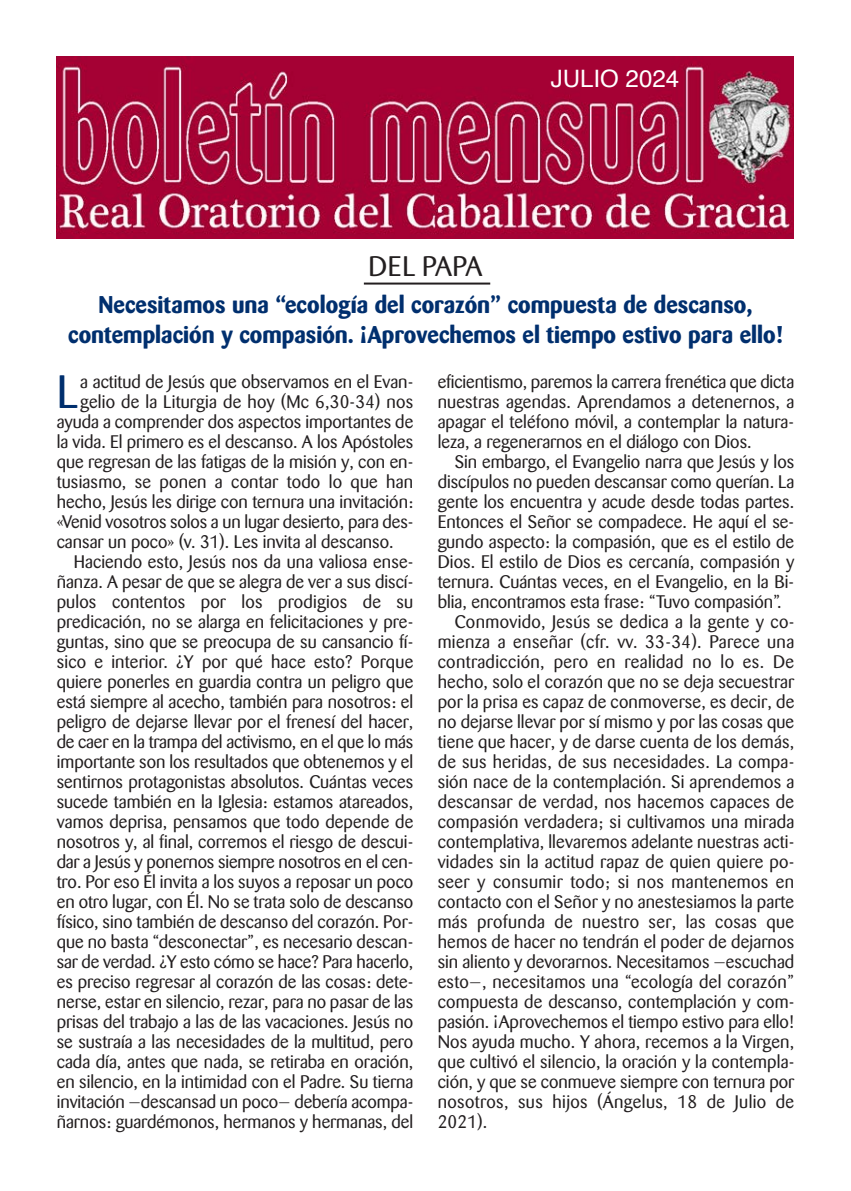
<style>
.page{position:relative;width:851px;height:1191px;background:#fff}
.page>*{position:absolute;margin:0;border:0;box-sizing:border-box;transform-origin:0 0}
.t1{font:46.2px "Barmeno";color:#002f6e}
.t2{font:28px "Barmeno";letter-spacing:.02em;color:#231f20}
.t3{font:700 24px "Barmeno";color:#002f6e}
.t4{font:24px "Helvetica";color:#fff}
.t5{font:18px/20px "Barmeno";color:#231f20;text-align:justify}
</style>
<div class="page">
<img style="left:57px;top:57px;width:736px;height:181px">
<hr style="left:364px;top:282px;width:126px;height:2px;background:#231f20">
<p class="t4" style="left:551px;top:68px;width:130px">JULIO 2024</p>
<p class="t2" style="left:368px;top:254px;width:115px">DEL PAPA</p>
<p class="t3" style="left:98px;top:295px;width:655px">Necesitamos una “ecología del corazón” compuesta de descanso,</p>
<p class="t3" style="left:68px;top:324px;width:715px">contemplación y compasión. ¡Aprovechemos el tiempo estivo para ello!</p>
<p class="t1" style="left:57px;top:373px;width:23px">L</p>
<p class="t5" style="left:80px;top:373px;width:334px">a actitud de Jesús que observamos en el Evan-</p>
<p class="t5" style="left:80px;top:393px;width:334px">gelio de la Liturgia de hoy (Mc 6,30-34) nos</p>
<p class="t5" style="left:57px;top:413px;width:358px">ayuda a comprender dos aspectos importantes de</p>
<p class="t5" style="left:57px;top:433px;width:358px">la vida. El primero es el descanso. A los Apóstoles</p>
<p class="t5" style="left:57px;top:453px;width:358px">que regresan de las fatigas de la misión y, con en-</p>
<p class="t5" style="left:57px;top:473px;width:358px">tusiasmo, se ponen a contar todo lo que han</p>
<p class="t5" style="left:57px;top:493px;width:358px">hecho, Jesús les dirige con ternura una invitación:</p>
<p class="t5" style="left:57px;top:513px;width:358px">«Venid vosotros solos a un lugar desierto, para des-</p>
<p class="t5" style="left:57px;top:533px;width:338px">cansar un poco» (v. 31). Les invita al descanso.</p>
<p class="t5" style="left:57px;top:553px;width:358px;text-indent:17px">Haciendo esto, Jesús nos da una valiosa ense&shy;ñanza. A pesar de que se alegra de ver a sus discí&shy;pulos contentos por los prodigios de su predicación, no se alarga en felicitaciones y pre&shy;guntas, sino que se preocupa de su cansancio fí&shy;sico e interior. ¿Y por qué hace esto? Porque quiere ponerles en guardia contra un peligro que está siempre al acecho, también para nosotros: el peligro de dejarse llevar por el frenesí del hacer, de caer en la trampa del activismo, en el que lo más importante son los resultados que obtenemos y el sentirnos protagonistas absolutos. Cuántas veces sucede también en la Iglesia: estamos atareados, vamos deprisa, pensamos que todo depende de nosotros y, al final, corremos el riesgo de descui&shy;dar a Jesús y ponernos siempre nosotros en el cen&shy;tro. Por eso Él invita a los suyos a reposar un poco en otro lugar, con Él. No se trata solo de descanso físico, sino también de descanso del corazón. Por&shy;que no basta “desconectar”, es necesario descan&shy;sar de verdad. ¿Y esto cómo se hace? Para hacerlo, es preciso regresar al corazón de las cosas: dete&shy;nerse, estar en silencio, rezar, para no pasar de las prisas del trabajo a las de las vacaciones. Jesús no se sustraía a las necesidades de la multitud, pero cada día, antes que nada, se retiraba en oración, en silencio, en la intimidad con el Padre. Su tierna invitación —descansad un poco— debería acompa&shy;ñarnos: guardémonos, hermanos y hermanas, del</p>
<p class="t5" style="left:437px;top:373px;width:358px">eficientismo, paremos la carrera frenética que dicta nuestras agendas. Aprendamos a detenernos, a apagar el teléfono móvil, a contemplar la natura&shy;leza, a regenerarnos en el diálogo con Dios.</p>
<p class="t5" style="left:437px;top:453px;width:358px;text-indent:17px">Sin embargo, el Evangelio narra que Jesús y los discípulos no pueden descansar como querían. La gente los encuentra y acude desde todas partes.<br>Entonces el Señor se compadece. He aquí el se&shy;gundo aspecto: la compasión, que es el estilo de Dios. El estilo de Dios es cercanía, compasión y ternura. Cuántas veces, en el Evangelio, en la Bi&shy;blia, encontramos esta frase: “Tuvo compasión”.</p>
<p class="t5" style="left:437px;top:613px;width:358px;text-indent:17px">Conmovido, Jesús se dedica a la gente y co&shy;mienza a enseñar (cfr. vv. 33-34). Parece una contradicción, pero en realidad no lo es. De hecho, solo el corazón que no se deja secuestrar por la prisa es capaz de conmoverse, es decir, de no dejarse llevar por sí mismo y por las cosas que tiene que hacer, y de darse cuenta de los demás, de sus heridas, de sus necesidades. La compa&shy;sión nace de la contemplación. Si aprendemos a descansar de verdad, nos hacemos capaces de compasión verdadera; si cultivamos una mirada contemplativa, llevaremos adelante nuestras acti&shy;vidades sin la actitud rapaz de quien quiere po&shy;seer y consumir todo; si nos mantenemos en contacto con el Señor y no anestesiamos la parte más profunda de nuestro ser, las cosas que hemos de hacer no tendrán el poder de dejarnos sin aliento y devorarnos. Necesitamos —escuchad esto—, necesitamos una “ecología del corazón” compuesta de descanso, contemplación y com&shy;pasión. ¡Aprovechemos el tiempo estivo para ello!<br>Nos ayuda mucho. Y ahora, recemos a la Virgen, que cultivó el silencio, la oración y la contempla&shy;ción, y que se conmueve siempre con ternura por nosotros, sus hijos (Ángelus, 18 de Julio de 2021).</p>
</div>
